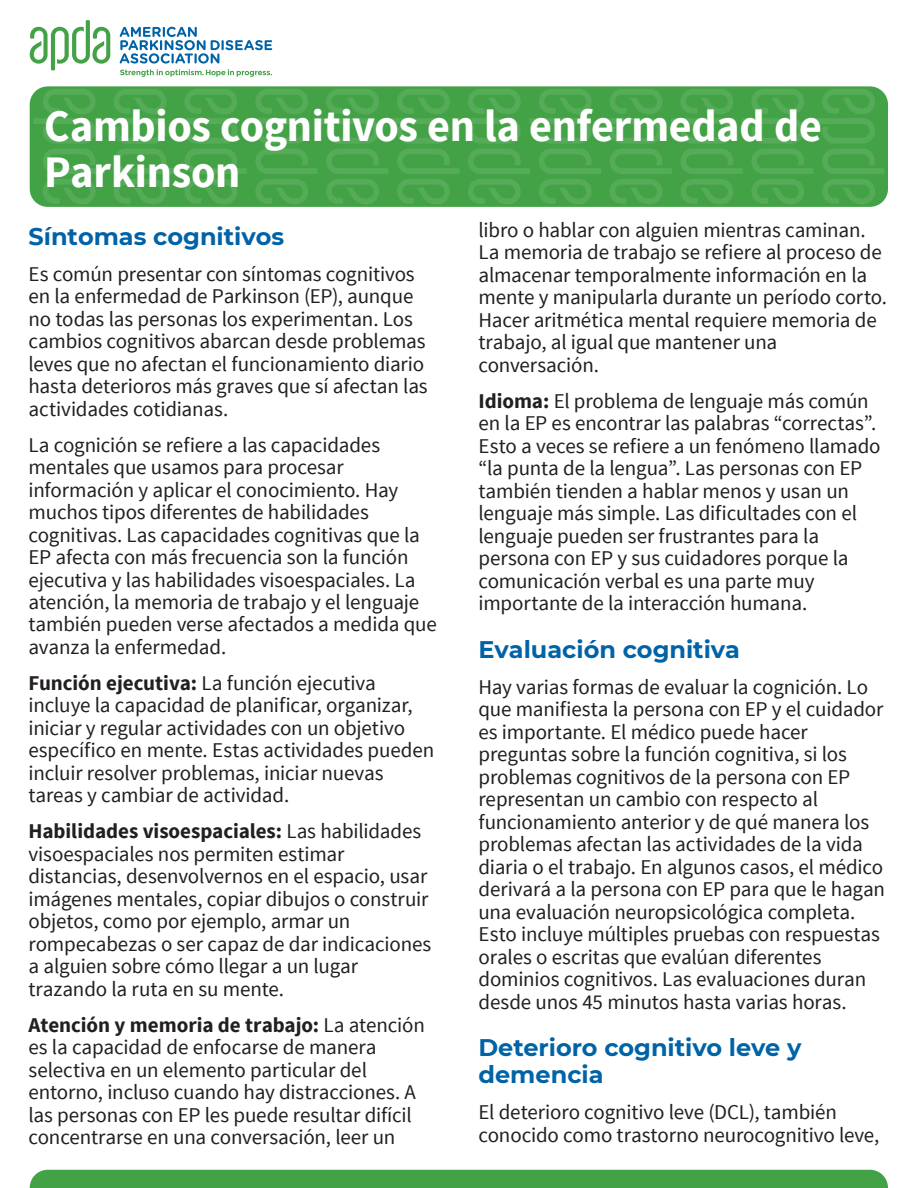
<style>
.page{position:relative;width:918px;height:1188px;background:#fff}
.page>*{position:absolute;margin:0;border:0;box-sizing:border-box;transform-origin:0 0}
.t1{font:700 45px/46.5px "Source Sans Pro";letter-spacing:-.005em;color:#fff}
.t2{font:700 24px/27px "Montserrat";color:#0163a7}
.t3{font:21px/22.5px "Source Sans Pro";letter-spacing:-.005em;color:#231f20}
.s1{font-weight:700}
</style>
<div class="page">
<div style="left:30px;top:86px;width:858px;height:121px;background:#43a246;border-radius:18px"></div>
<div style="left:30px;top:1170px;width:858px;height:18px;background:#43a246"></div>
<svg style="left:120px;top:27px;width:152px;height:50px"></svg>
<svg style="left:30px;top:20px;width:80px;height:50px"></svg>
<svg style="left:33px;top:89px;width:852px;height:115px"></svg>
<h1 class="t1" style="left:44px;top:106px;width:779px">Cambios cognitivos en la enfermedad de<br>Parkinson</h1>
<p class="t2" style="left:28px;top:224px;width:257px">Síntomas cognitivos</p>
<p class="t3" style="left:28px;top:264px;width:401px">Es común presentar con síntomas cognitivos en la enfermedad de Parkinson (EP), aunque no todas las personas los experimentan. Los cambios cognitivos abarcan desde problemas leves que no afectan el funcionamiento diario hasta deterioros más graves que sí afectan las actividades cotidianas.</p>
<p class="t3" style="left:28px;top:434px;width:410px">La cognición se refiere a las capacidades mentales que usamos para procesar información y aplicar el conocimiento. Hay muchos tipos diferentes de habilidades cognitivas. Las capacidades cognitivas que la EP afecta con más frecuencia son la función ejecutiva y las habilidades visoespaciales. La atención, la memoria de trabajo y el lenguaje también pueden verse afectados a medida que avanza la enfermedad.</p>
<p class="t3" style="left:28px;top:673px;width:407px"><span class="s1">Función ejecutiva:</span> La función ejecutiva incluye la capacidad de planificar, organizar, iniciar y regular actividades con un objetivo específico en mente. Estas actividades pueden incluir resolver problemas, iniciar nuevas tareas y cambiar de actividad.</p>
<p class="t3" style="left:28px;top:822px;width:404px"><span class="s1">Habilidades visoespaciales:</span> Las habilidades visoespaciales nos permiten estimar distancias, desenvolvernos en el espacio, usar imágenes mentales, copiar dibujos o construir objetos, como por ejemplo, armar un rompecabezas o ser capaz de dar indicaciones a alguien sobre cómo llegar a un lugar trazando la ruta en su mente.</p>
<p class="t3" style="left:28px;top:1015px;width:398px"><span class="s1">Atención y memoria de trabajo:</span> La atención es la capacidad de enfocarse de manera selectiva en un elemento particular del entorno, incluso cuando hay distracciones. A las personas con EP les puede resultar difícil concentrarse en una conversación, leer un</p>
<p class="t3" style="left:479px;top:220px;width:410px">libro o hablar con alguien mientras caminan.<br>La memoria de trabajo se refiere al proceso de almacenar temporalmente información en la mente y manipularla durante un período corto.<br>Hacer aritmética mental requiere memoria de trabajo, al igual que mantener una conversación.</p>
<p class="t3" style="left:479px;top:391px;width:404px"><span class="s1">Idioma:</span> El problema de lenguaje más común en la EP es encontrar las palabras “correctas”.<br>Esto a veces se refiere a un fenómeno llamado “la punta de la lengua”. Las personas con EP también tienden a hablar menos y usan un lenguaje más simple. Las dificultades con el lenguaje pueden ser frustrantes para la persona con EP y sus cuidadores porque la comunicación verbal es una parte muy importante de la interacción humana.</p>
<p class="t2" style="left:478px;top:637px;width:263px">Evaluación cognitiva</p>
<p class="t3" style="left:478px;top:677px;width:408px">Hay varias formas de evaluar la cognición. Lo que manifiesta la persona con EP y el cuidador es importante. El médico puede hacer preguntas sobre la función cognitiva, si los problemas cognitivos de la persona con EP representan un cambio con respecto al funcionamiento anterior y de qué manera los problemas afectan las actividades de la vida diaria o el trabajo. En algunos casos, el médico derivará a la persona con EP para que le hagan una evaluación neuropsicológica completa.<br>Esto incluye múltiples pruebas con respuestas orales o escritas que evalúan diferentes dominios cognitivos. Las evaluaciones duran desde unos 45 minutos hasta varias horas.</p>
<p class="t2" style="left:478px;top:1036px;width:324px">Deterioro cognitivo leve y demencia</p>
<p class="t3" style="left:478px;top:1103px;width:402px">El deterioro cognitivo leve (DCL), también conocido como trastorno neurocognitivo leve,</p>
</div>
